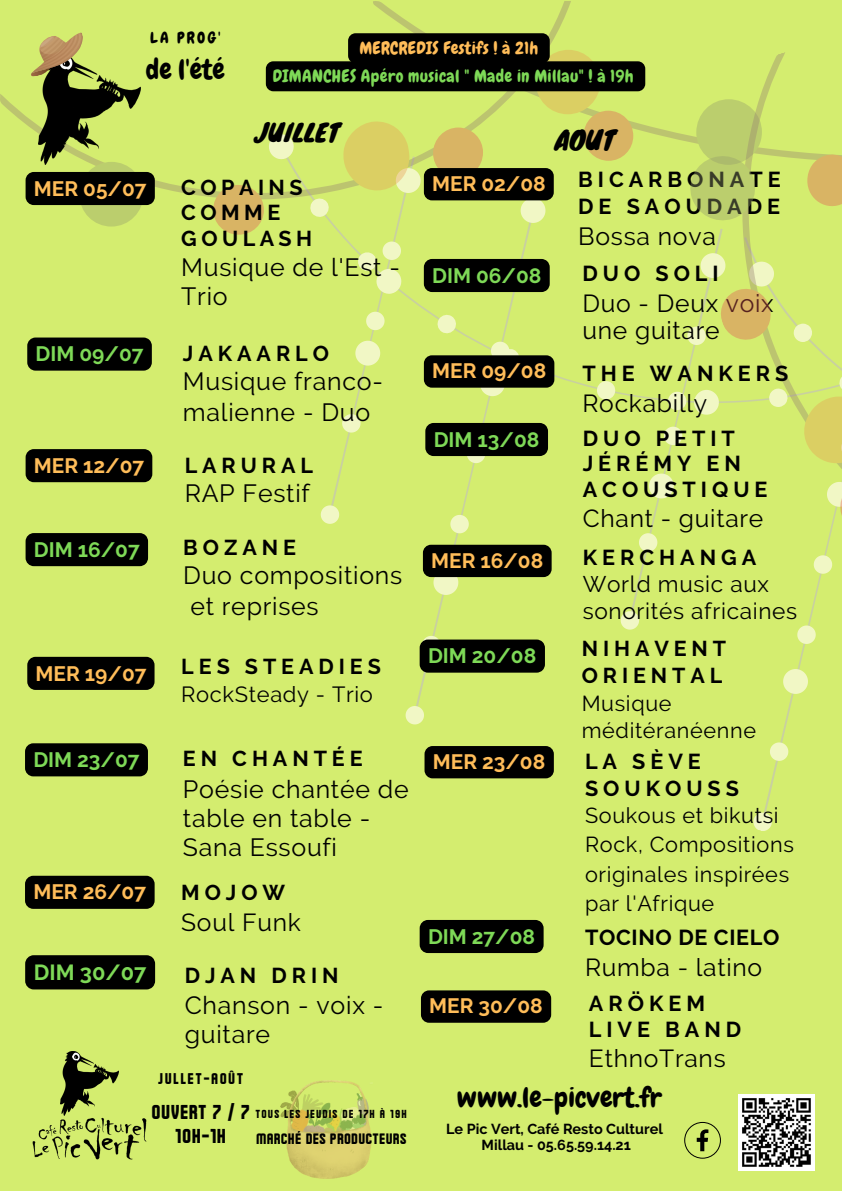
<style>
.page{position:relative;width:842px;height:1191px;background:#fff}
.page>*{position:absolute;margin:0;border:0;box-sizing:border-box;transform-origin:0 0}
.t1{font:27.8px "Chewy";color:#000}
.t2{font:27.7px "Chewy";color:#000}
.t3{font:25.4px "Knewave";color:#000}
.t4{font:24.9px/29.1px "Raleway";letter-spacing:.03em;color:#000}
.t5{font:24.8px "Raleway";letter-spacing:.03em;color:#000}
.t6{font:24.6px/26.2px "Raleway";letter-spacing:.03em;color:#000}
.t7{font:24px "Knewave";color:#000}
.t8{font:22.6px/27px "Raleway";letter-spacing:.03em;color:#000}
.t9{font:21.9px "Raleway";letter-spacing:.03em;color:#000}
.t10{font:700 21.8px "Raleway";color:#7ed957}
.t11{font:700 21.6px/25.5px "Raleway";letter-spacing:.23em;color:#000}
.t12{font:21.6px/29.2px "Raleway";letter-spacing:.03em;color:#000}
.t13{font:700 21.6px "Raleway";letter-spacing:.03em;color:#000}
.t14{font:700 21.5px/26.2px "Raleway";letter-spacing:.23em;color:#000}
.t15{font:700 21.5px/25.5px "Raleway";letter-spacing:.21em;color:#000}
.t16{font:700 20.8px "Raleway";color:#ffbd59}
.t17{font:700 20.8px "Raleway";color:#7ed957}
.t18{font:20.7px "Cheddar";letter-spacing:.02em;color:#000}
.t19{font:17.3px "Chewy";letter-spacing:.02em;color:#7ed957}
.t20{font:17.3px "Chewy";letter-spacing:.02em;color:#ffbd59}
.t21{font:16px "Cheddar";letter-spacing:.09em;color:#000}
.t22{font:15.6px "Chewy";letter-spacing:.15em;color:#000}
.t23{font:15.5px "Cheddar";letter-spacing:.02em;color:#000}
.t24{font:700 14.4px "Raleway";color:#000}
.t25{font:12px "Cheddar";letter-spacing:.09em;color:#000}
</style>
<div class="page">
<div style="left:0;top:0;width:842px;height:1190px;background:#d4ed6f"></div>
<svg style="left:416px;top:535px;width:124px;height:169px"></svg>
<svg style="left:431px;top:577px;width:30px;height:20px"></svg>
<svg style="left:405px;top:704px;width:19px;height:21px"></svg>
<svg style="left:0;top:1px;width:646px;height:199px"></svg>
<div style="left:79px;top:162px;width:65px;height:64px;background:#bbce6d;border-radius:50%"></div>
<div style="left:536px;top:50px;width:64px;height:64px;background:#dbcf63;border-radius:50%"></div>
<div style="left:213px;top:185px;width:51px;height:50px;background:#d9b464;border-radius:50%"></div>
<div style="left:584px;top:111px;width:49px;height:50px;background:#d9b464;border-radius:50%"></div>
<img style="left:38px;top:53px;width:102px;height:112px">
<svg style="left:23px;top:29px;width:66px;height:48px"></svg>
<img style="left:281px;top:1080px;width:91px;height:98px">
<img style="left:32px;top:1114px;width:115px;height:46px">
<img style="left:60px;top:1051px;width:59px;height:63px">
<div style="left:348px;top:33px;width:202px;height:30px;background:#000;border-radius:7px"></div>
<div style="left:26px;top:172px;width:129px;height:33px;background:#000"></div>
<div style="left:26px;top:449px;width:126px;height:33px;background:#000"></div>
<div style="left:27px;top:337px;width:125px;height:33px;background:#000"></div>
<div style="left:26px;top:533px;width:122px;height:33px;background:#000"></div>
<div style="left:27px;top:656px;width:128px;height:33px;background:#000"></div>
<div style="left:25px;top:743px;width:123px;height:33px;background:#000"></div>
<div style="left:25px;top:875px;width:130px;height:33px;background:#000"></div>
<div style="left:25px;top:955px;width:130px;height:34px;background:#000"></div>
<svg style="left:684px;top:52px;width:131px;height:1119px"></svg>
<svg style="left:595px;top:99px;width:247px;height:546px"></svg>
<svg style="left:307px;top:120px;width:245px;height:415px"></svg>
<div style="left:423px;top:544px;width:129px;height:33px;background:#000;border-radius:8px"></div>
<svg style="left:420px;top:634px;width:125px;height:38px;background:#212512"></svg>
<div style="left:424px;top:746px;width:130px;height:32px;background:#000;border-radius:8px"></div>
<div style="left:420px;top:919px;width:124px;height:33px;background:#000"></div>
<div style="left:266px;top:61px;width:379px;height:30px;background:#000;border-radius:7px"></div>
<div style="left:421px;top:990px;width:130px;height:32px;background:#000;border-radius:8px"></div>
<p class="t22" style="left:150px;top:28px;width:72px">LA PROG'</p>
<p class="t2" style="left:146px;top:51px;width:80px">de l'été</p>
<p class="t20" style="left:359px;top:37px;width:180px">MERCREDIS Festifs ! à 21h</p>
<p class="t19" style="left:273px;top:65px;width:362px">DIMANCHES Apéro musical " Made in Millau" ! à 19h</p>
<p class="t7" style="left:254px;top:113px;width:87px">JUILLET</p>
<p class="t3" style="left:555px;top:120px;width:62px">AOUT</p>
<p class="t16" style="left:34px;top:176px;width:114px">MER 05/07</p>
<p class="t15" style="left:181px;top:174px;width:133px">COPAINS<br>COMME<br>GOULASH</p>
<p class="t4" style="left:181px;top:253px;width:220px">Musique de l'Est -<br>Trio</p>
<p class="t17" style="left:36px;top:341px;width:109px">DIM 09/07</p>
<p class="t14" style="left:183px;top:340px;width:148px">JAKAARLO</p>
<p class="t4" style="left:183px;top:365px;width:201px;line-height:31.1px">Musique franco&shy;malienne - Duo</p>
<p class="t16" style="left:34px;top:453px;width:112px">MER 12/07</p>
<p class="t14" style="left:185px;top:452px;width:130px">LARURAL</p>
<p class="t4" style="left:185px;top:479px;width:127px">RAP Festif</p>
<p class="t17" style="left:34px;top:537px;width:107px">DIM 16/07</p>
<p class="t14" style="left:183px;top:534px;width:114px">BOZANE</p>
<p class="t4" style="left:183px;top:561px;width:220px">Duo compositions</p>
<p class="t4" style="left:190px;top:592px;width:130px">et reprises</p>
<p class="t16" style="left:36px;top:661px;width:112px">MER 19/07</p>
<p class="t14" style="left:181px;top:653px;width:201px">LES STEADIES</p>
<p class="t9" style="left:181px;top:681px;width:193px">RockSteady - Trio</p>
<p class="t17" style="left:33px;top:747px;width:108px">DIM 23/07</p>
<p class="t14" style="left:183px;top:745px;width:181px">EN CHANTÉE</p>
<p class="t4" style="left:183px;top:774px;width:227px">Poésie chantée de table en table -<br>Sana Essoufi</p>
<p class="t16" style="left:33px;top:879px;width:114px">MER 26/07</p>
<p class="t14" style="left:181px;top:879px;width:105px">MOJOW</p>
<p class="t6" style="left:181px;top:908px;width:121px">Soul Funk</p>
<p class="t10" style="left:34px;top:959px;width:114px">DIM 30/07</p>
<p class="t14" style="left:185px;top:962px;width:155px">DJAN DRIN</p>
<p class="t4" style="left:185px;top:990px;width:200px">Chanson - voix - guitare</p>
<p class="t21" style="left:158px;top:1070px;width:86px">JULLET-AOÛT</p>
<p class="t18" style="left:152px;top:1101px;width:100px">OUVERT 7 / 7</p>
<p class="t18" style="left:175px;top:1126px;width:52px">10H-1H</p>
<p class="t25" style="left:256px;top:1108px;width:153px">TOUS LES JEUDIS DE 17H À 19H</p>
<p class="t23" style="left:256px;top:1131px;width:152px">MARCHÉ DES PRODUCTEURS</p>
<p class="t16" style="left:432px;top:171px;width:115px">MER 02/08</p>
<p class="t11" style="left:578px;top:166px;width:204px;line-height:27px">BICARBONATE<br>DE SAOUDADE</p>
<p class="t5" style="left:578px;top:221px;width:139px">Bossa nova</p>
<p class="t17" style="left:432px;top:263px;width:111px">DIM 06/08</p>
<p class="t11" style="left:582px;top:261px;width:138px">DUO SOLI</p>
<p class="t6" style="left:582px;top:290px;width:193px">Duo - Deux voix une guitare</p>
<p class="t16" style="left:432px;top:358px;width:116px">MER 09/08</p>
<p class="t11" style="left:582px;top:361px;width:207px">THE WANKERS</p>
<p class="t6" style="left:582px;top:390px;width:126px">Rockabilly</p>
<p class="t17" style="left:434px;top:427px;width:107px">DIM 13/08</p>
<p class="t11" style="left:583px;top:425px;width:186px">DUO PETIT<br>JÉRÉMY EN<br>ACOUSTIQUE</p>
<p class="t6" style="left:583px;top:505px;width:182px">Chant - guitare</p>
<p class="t16" style="left:431px;top:548px;width:113px">MER 16/08</p>
<p class="t11" style="left:583px;top:544px;width:175px">KERCHANGA</p>
<p class="t8" style="left:583px;top:571px;width:216px">World music aux sonorités africaines</p>
<p class="t17" style="left:428px;top:643px;width:110px">DIM 20/08</p>
<p class="t14" style="left:582px;top:635px;width:146px">NIHAVENT<br>ORIENTAL</p>
<p class="t12" style="left:582px;top:689px;width:176px;line-height:27.7px">Musique méditéranéenne</p>
<p class="t16" style="left:433px;top:749px;width:114px">MER 23/08</p>
<p class="t11" style="left:585px;top:747px;width:155px;line-height:27px">LA SÈVE<br>SOUKOUSS</p>
<p class="t12" style="left:585px;top:800px;width:210px">Soukous et bikutsi<br>Rock, Compositions originales inspirées par l'Afrique</p>
<p class="t17" style="left:428px;top:923px;width:109px">DIM 27/08</p>
<p class="t13" style="left:585px;top:924px;width:196px">TOCINO DE CIELO</p>
<p class="t6" style="left:585px;top:954px;width:179px">Rumba - latino</p>
<p class="t16" style="left:429px;top:993px;width:115px">MER 30/08</p>
<p class="t11" style="left:589px;top:990px;width:154px">ARÖKEM<br>LIVE BAND</p>
<p class="t6" style="left:589px;top:1045px;width:138px">EthnoTrans</p>
<p class="t1" style="left:457px;top:1079px;width:206px">www.le-picvert.fr</p>
<p class="t24" style="left:446px;top:1120px;width:218px">Le Pic Vert, Café Resto Culturel</p>
<p class="t24" style="left:482px;top:1136px;width:151px">Millau - 05.65.59.14.21</p>
</div>
